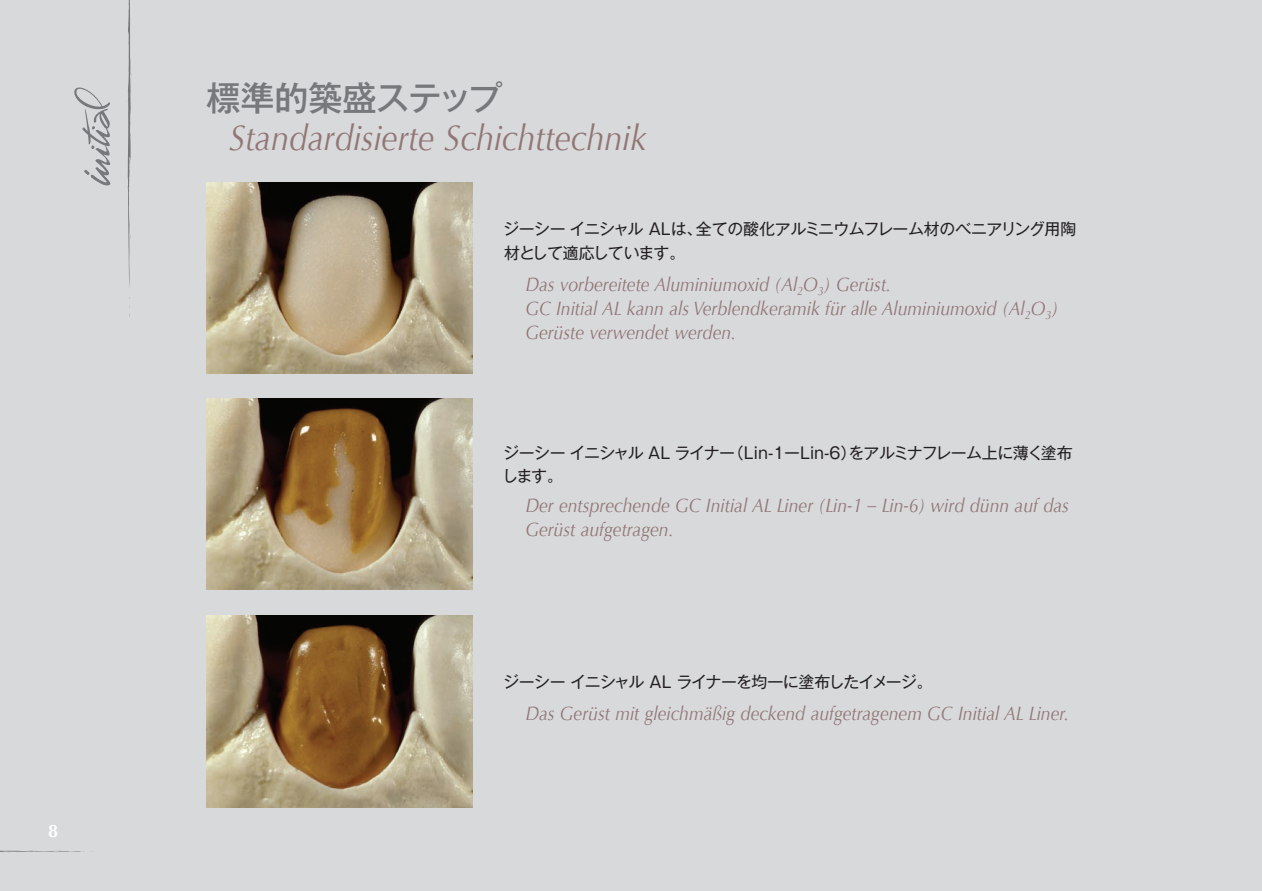
<style>
.page{position:relative;width:1262px;height:891px;background:#fff}
.page>*{position:absolute;margin:0;border:0;box-sizing:border-box;transform-origin:0 0}
.t1{font:italic 36px "Optima";color:#927675;scale:.9 1}
.t2{font:500 34.05px "Gothic MB101 Pr 6 N";letter-spacing:-.015em;color:#76787b}
.t3{font:italic 19.5px/24px "Optima";color:#927675;scale:.9 1}
.t4{font:700 18px "Optima";color:#fff}
.t5{font:15.9px/23.4px "Gothic MB101 Pr 6 N";letter-spacing:-.045em;color:#231f20}
</style>
<div class="page">
<div style="left:0;top:0;width:1262px;height:890px;background:#d8d9db"></div>
<img style="left:206px;top:616px;width:266px;height:191px">
<img style="left:206px;top:398px;width:266px;height:192px">
<img style="left:206px;top:182px;width:266px;height:191px">
<svg style="left:128px;top:0;width:4px;height:287px"></svg>
<svg style="left:74px;top:87px;width:37px;height:99px"></svg>
<svg style="left:0;top:850px;width:92px;height:2px"></svg>
<p class="t4" style="left:48px;top:820px;width:12px">8</p>
<h2 class="t2" style="left:206px;top:70px;width:298px">標準的築盛ステップ</h2>
<h1 class="t1" style="left:229px;top:117px;width:465px">Standardisierte Schichttechnik</h1>
<p class="t5" style="left:503px;top:216px;width:575px">ジーシー イニシャル ALは、全ての酸化アルミニウムフレーム材のべニアリング用陶材として適応しています。</p>
<p class="t3" style="left:525px;top:272px;width:593px">Das vorbereitete Aluminiumoxid (Al<sub>2</sub>O<sub>3</sub>) Gerüst.<br>GC Initial AL kann als Verblendkeramik für alle Aluminiumoxid (Al<sub>2</sub>O<sub>3</sub>)<br>Gerüste verwendet werden.</p>
<p class="t5" style="left:502px;top:440px;width:572px">ジーシー イニシャル AL ライナー（Lin-1ーLin-6）をアルミナフレーム上に薄く塗布します。</p>
<p class="t3" style="left:525px;top:493px;width:605px">Der entsprechende GC Initial AL Liner (Lin-1 – Lin-6) wird dünn auf das<br>Gerüst aufgetragen.</p>
<p class="t5" style="left:503px;top:668px;width:431px">ジーシー イニシャル AL ライナーを均一に塗布したイメージ。</p>
<p class="t3" style="left:525px;top:701px;width:605px">Das Gerüst mit gleichmäßig deckend aufgetragenem GC Initial AL Liner.</p>
</div>
